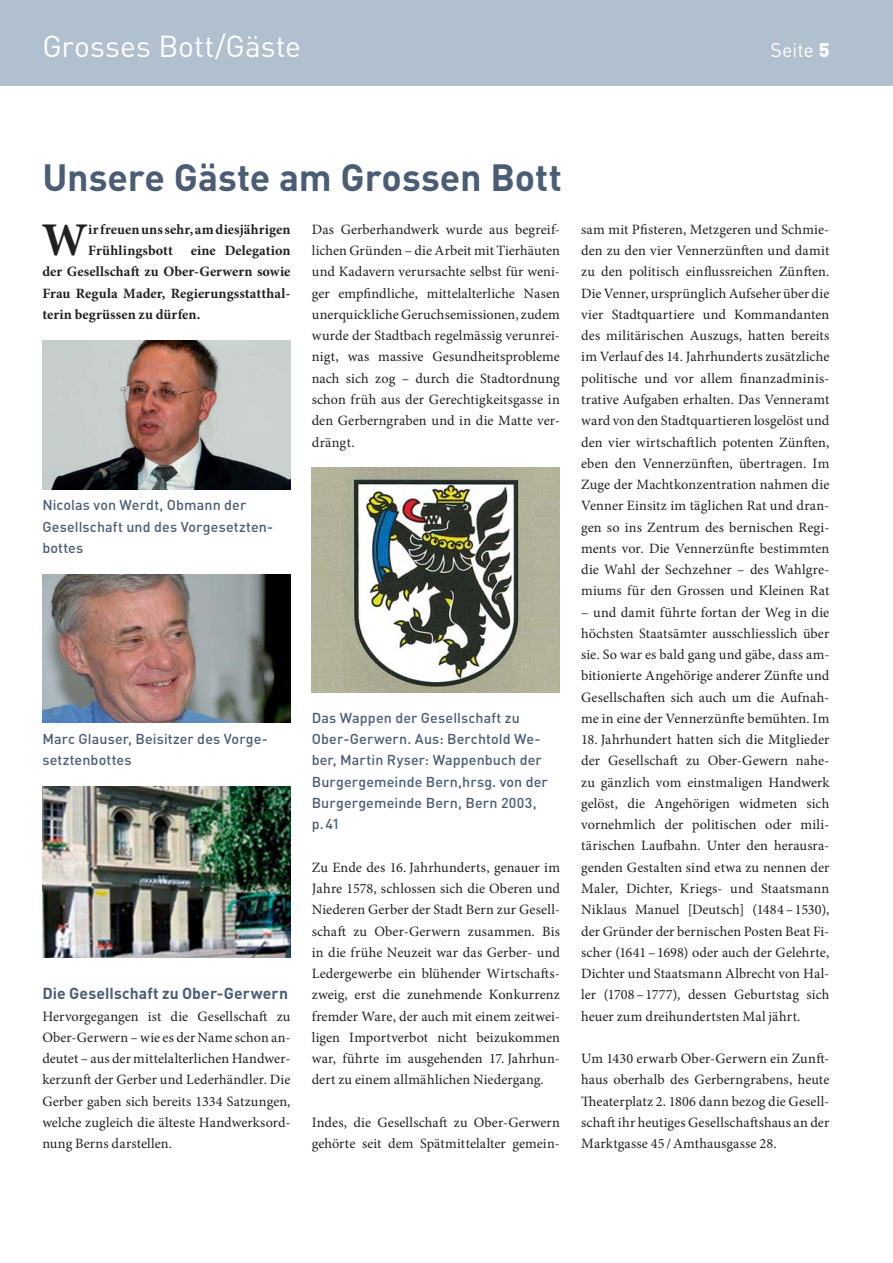
<style>
.page{position:relative;width:893px;height:1263px;background:#fff}
.page>*{position:absolute;margin:0;border:0;box-sizing:border-box;transform-origin:0 0}
.t1{font:700 46.95px "Minion Pro";color:#231f20}
.t2{font:700 37.5px "DIN";color:#4b5d75}
.t3{font:30px "DIN";color:#fff}
.t4{font:19.5px "DIN";letter-spacing:-.005em;color:#fff}
.t5{font:700 15.75px "DIN";letter-spacing:.005em;color:#4b5d75}
.t6{font:14.25px/21.3px "Minion Pro";letter-spacing:.005em;color:#231f20;text-align:justify}
.t7{font:500 14.25px/21.3px "DIN";letter-spacing:.01em;color:#4b5d75}
.t8{font:700 14.25px "Minion Pro";letter-spacing:.005em;color:#231f20}
.s1{font-weight:900}
</style>
<div class="page">
<div style="left:0;top:0;width:892px;height:85px;background:#b0c0ce"></div>
<img style="left:312px;top:468px;width:248px;height:225px">
<img style="left:42px;top:574px;width:248px;height:149px">
<img style="left:42px;top:340px;width:248px;height:149px">
<img style="left:42px;top:787px;width:248px;height:171px">
<h3 class="t3" style="left:42px;top:35px;width:260px">Grosses Bott/Gäste</h3>
<h3 class="t4" style="left:770px;top:44px;width:60px">Seite <span class="s1">5</span></h3>
<h2 class="t2" style="left:42px;top:165px;width:521px">Unsere Gäste am Grossen Bott</h2>
<h1 class="t1" style="left:42px;top:222px;width:47px">W</h1>
<p class="t8" style="left:88px;top:224px;width:204px">ir freuen uns sehr, am diesjährigen</p>
<p class="t6" style="left:312px;top:220px;width:250px">Das Gerberhandwerk wurde aus begreif&shy;lichen Gründen – die Arbeit mit Tierhäuten und Kadavern verursachte selbst für weni&shy;ger empfindliche, mittelalterliche Nasen unerquickliche Geruchsemissionen, zudem wurde der Stadtbach regelmässig verunrei&shy;nigt, was massive Gesundheitsprobleme nach sich zog – durch die Stadtordnung schon früh aus der Gerechtigkeitsgasse in den Gerberngraben und in die Matte ver&shy;drängt.</p>
<p class="t8" style="left:88px;top:245px;width:204px">Frühlingsbott eine Delegation</p>
<p class="t8" style="left:42px;top:266px;width:249px">der Gesellschaft zu Ober-Gerwern sowie</p>
<p class="t8" style="left:42px;top:288px;width:250px">Frau Regula Mader, Regierungsstatthal-</p>
<p class="t8" style="left:42px;top:309px;width:159px">terin begrüssen zu dürfen.</p>
<p class="t7" style="left:42px;top:496px;width:232px">Nicolas von Werdt, Obmann der<br>Gesellschaft und des Vorgesetzten&shy;bottes</p>
<p class="t7" style="left:42px;top:730px;width:227px">Marc Glauser, Beisitzer des Vorge&shy;setztenbottes</p>
<p class="t5" style="left:42px;top:988px;width:247px">Die Gesellschaft zu Ober-Gerwern</p>
<p class="t6" style="left:42px;top:1007px;width:250px">Hervorgegangen ist die Gesellschaft zu Ober-Gerwern – wie es der Name schon an&shy;deutet – aus der mittelalterlichen Handwer&shy;kerzunft der Gerber und Lederhändler. Die Gerber gaben sich bereits 1334 Satzungen, welche zugleich die älteste Handwerksord&shy;nung Berns darstellen.</p>
<p class="t7" style="left:312px;top:709px;width:238px">Das Wappen der Gesellschaft zu<br>Ober-Gerwern. Aus: Berchtold We&shy;ber, Martin Ryser: Wappenbuch der<br>Burgergemeinde Bern,hrsg. von der<br>Burgergemeinde Bern, Bern 2003, p. 41</p>
<p class="t6" style="left:312px;top:858px;width:250px">Zu Ende des 16. Jahrhunderts, genauer im Jahre 1578, schlossen sich die Oberen und Niederen Gerber der Stadt Bern zur Gesell&shy;schaft zu Ober-Gerwern zusammen. Bis in die frühe Neuzeit war das Gerber- und Ledergewerbe ein blühender Wirtschafts&shy;zweig, erst die zunehmende Konkurrenz fremder Ware, der auch mit einem zeitwei&shy;ligen Importverbot nicht beizukommen war, führte im ausgehenden 17. Jahrhun&shy;dert zu einem allmählichen Niedergang.</p>
<p class="t6" style="left:312px;top:1113px;width:250px">Indes, die Gesellschaft zu Ober-Gerwern gehörte seit dem Spätmittelalter gemein-</p>
<p class="t6" style="left:581px;top:220px;width:250px">sam mit Pfisteren, Metzgeren und Schmie&shy;den zu den vier Vennerzünften und damit zu den politisch einflussreichen Zünften.<br>Die Venner, ursprünglich Aufseher über die vier Stadtquartiere und Kommandanten des militärischen Auszugs, hatten bereits im Verlauf des 14. Jahrhunderts zusätzliche politische und vor allem finanzadminis&shy;trative Aufgaben erhalten. Das Venneramt ward von den Stadtquartieren losgelöst und den vier wirtschaftlich potenten Zünften, eben den Vennerzünften, übertragen. Im Zuge der Machtkonzentration nahmen die Venner Einsitz im täglichen Rat und dran&shy;gen so ins Zentrum des bernischen Regi&shy;ments vor. Die Vennerzünfte bestimmten die Wahl der Sechzehner – des Wahlgre&shy;miums für den Grossen und Kleinen Rat</p>
<p class="t6" style="left:581px;top:603px;width:250px">– und damit führte fortan der Weg in die höchsten Staatsämter ausschliesslich über sie. So war es bald gang und gäbe, dass am&shy;bitionierte Angehörige anderer Zünfte und Gesellschaften sich auch um die Aufnah&shy;me in eine der Vennerzünfte bemühten. Im</p>
<p class="t6" style="left:581px;top:730px;width:250px">18. Jahrhundert hatten sich die Mitglieder der Gesellschaft zu Ober-Gewern nahe&shy;zu gänzlich vom einstmaligen Handwerk gelöst, die Angehörigen widmeten sich vornehmlich der politischen oder mili&shy;tärischen Laufbahn. Unter den herausra&shy;genden Gestalten sind etwa zu nennen der Maler, Dichter, Kriegs- und Staatsmann Niklaus Manuel [Deutsch] (1484 – 1530), der Gründer der bernischen Posten Beat Fi&shy;scher (1641 – 1698) oder auch der Gelehrte, Dichter und Staatsmann Albrecht von Hal&shy;ler (1708 – 1777), dessen Geburtstag sich heuer zum dreihundertsten Mal jährt.</p>
<p class="t6" style="left:581px;top:1049px;width:250px">Um 1430 erwarb Ober-Gerwern ein Zunft&shy;haus oberhalb des Gerberngrabens, heute Theaterplatz 2. 1806 dann bezog die Gesell&shy;schaft ihr heutiges Gesellschaftshaus an der Marktgasse 45 / Amthausgasse 28.</p>
</div>
